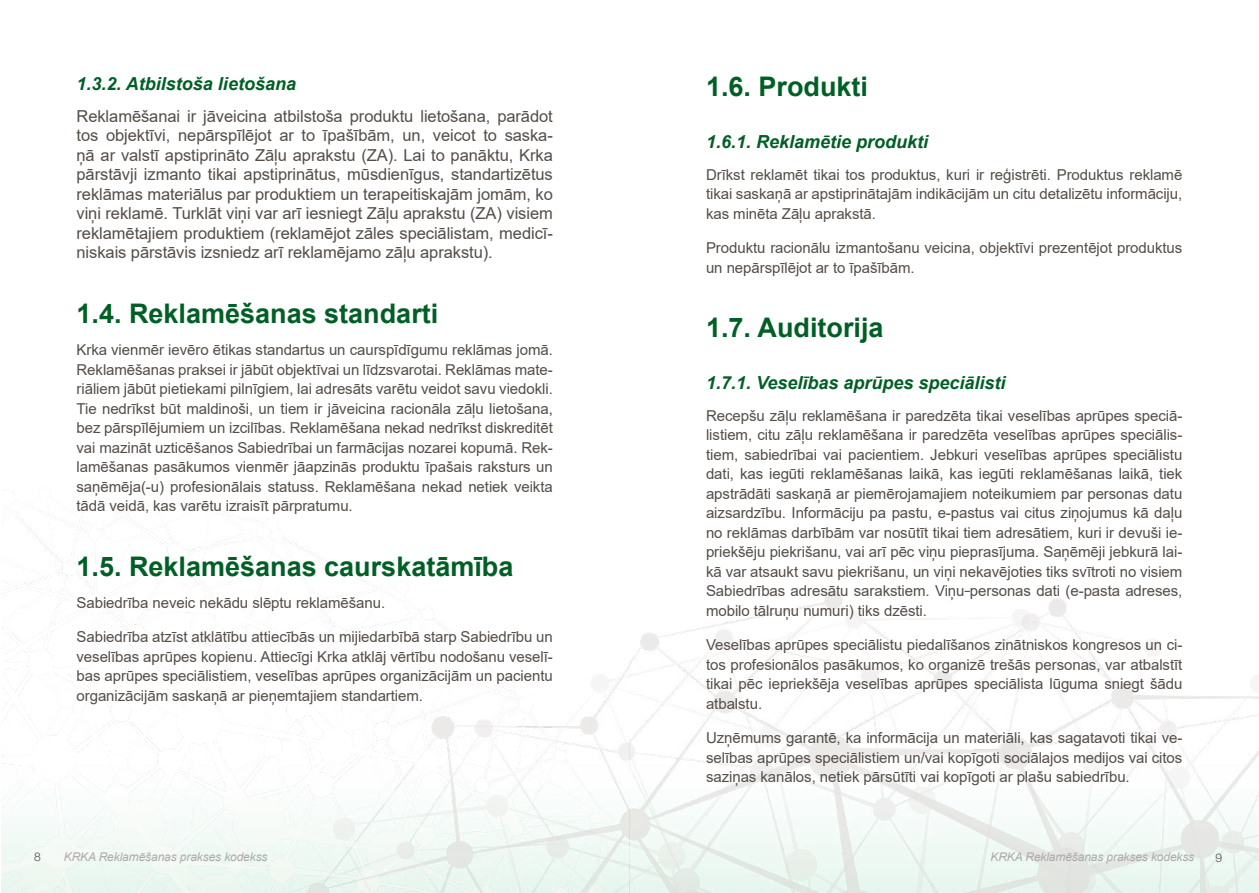
<style>
.page{position:relative;width:1259px;height:893px;background:#fff}
.page>*{position:absolute;margin:0;border:0;box-sizing:border-box;transform-origin:0 0}
.t1{font:700 27px "Arial";color:#005f25}
.t2{font:italic 700 18px "Arial";color:#005f25}
.t3{font:16.5px/19.5px "Arial";letter-spacing:-.005em;color:#544d48;text-align:justify}
.t4{font:15px/19.5px "Arial";letter-spacing:-.005em;color:#544d48;text-align:justify}
.t5{font:italic 12px "Arial";letter-spacing:-.01em;color:#adaaa9}
.t6{font:300 12px "Helvetica Neue LT Pro";color:#544d48}
</style>
<div class="page">
<img style="left:1px;top:488px;width:1258px;height:405px">
<p class="t2" style="left:77px;top:71px;width:221px">1.3.2. Atbilstoša lietošana</p>
<p class="t3" style="left:77px;top:106px;width:478px">Reklamēšanai ir jāveicina atbilstoša produktu lietošana, parādot tos objektīvi, nepārspīlējot ar to īpašībām, un, veicot to saska&shy;ņā ar valstī apstiprināto Zāļu aprakstu (ZA). Lai to panāktu, Krka pārstāvji izmanto tikai apstiprinātus, mūsdienīgus, standartizētus reklāmas materiālus par produktiem un terapeitiskajām jomām, ko viņi reklamē. Turklāt viņi var arī iesniegt Zāļu aprakstu (ZA) visiem reklamētajiem produktiem (reklamējot zāles speciālistam, medicī&shy;niskais pārstāvis izsniedz arī reklamējamo zāļu aprakstu).</p>
<h1 class="t1" style="left:77px;top:294px;width:363px">1.4. Reklamēšanas standarti</h1>
<p class="t4" style="left:77px;top:340px;width:478px">Krka vienmēr ievēro ētikas standartus un caurspīdīgumu reklāmas jomā.<br>Reklamēšanas praksei ir jābūt objektīvai un līdzsvarotai. Reklāmas mate&shy;riāliem jābūt pietiekami pilnīgiem, lai adresāts varētu veidot savu viedokli.<br>Tie nedrīkst būt maldinoši, un tiem ir jāveicina racionāla zāļu lietošana, bez pārspīlējumiem un izcilības. Reklamēšana nekad nedrīkst diskreditēt vai mazināt uzticēšanos Sabiedrībai un farmācijas nozarei kopumā. Rek&shy;lamēšanas pasākumos vienmēr jāapzinās produktu īpašais raksturs un saņēmēja(-u) profesionālais statuss. Reklamēšana nekad netiek veikta tādā veidā, kas varētu izraisīt pārpratumu.</p>
<h1 class="t1" style="left:77px;top:547px;width:438px">1.5. Reklamēšanas caurskatāmība</h1>
<p class="t4" style="left:77px;top:593px;width:310px">Sabiedrība neveic nekādu slēptu reklamēšanu.</p>
<p class="t4" style="left:77px;top:627px;width:478px">Sabiedrība atzīst atklātību attiecībās un mijiedarbībā starp Sabiedrību un veselības aprūpes kopienu. Attiecīgi Krka atklāj vērtību nodošanu veselī&shy;bas aprūpes speciālistiem, veselības aprūpes organizācijām un pacientu organizācijām saskaņā ar pieņemtajiem standartiem.</p>
<h1 class="t1" style="left:706px;top:68px;width:164px">1.6. Produkti</h1>
<p class="t2" style="left:706px;top:129px;width:224px">1.6.1. Reklamētie produkti</p>
<p class="t4" style="left:706px;top:165px;width:478px">Drīkst reklamēt tikai tos produktus, kuri ir reģistrēti. Produktus reklamē tikai saskaņā ar apstiprinātajām indikācijām un citu detalizētu informāciju, kas minēta Zāļu aprakstā.</p>
<p class="t4" style="left:706px;top:238px;width:478px">Produktu racionālu izmantošanu veicina, objektīvi prezentējot produktus un nepārspīlējot ar to īpašībām.</p>
<h1 class="t1" style="left:706px;top:309px;width:179px">1.7. Auditorija</h1>
<p class="t2" style="left:706px;top:370px;width:301px">1.7.1. Veselības aprūpes speciālisti</p>
<p class="t4" style="left:706px;top:406px;width:478px">Recepšu zāļu reklamēšana ir paredzēta tikai veselības aprūpes speciā&shy;listiem, citu zāļu reklamēšana ir paredzēta veselības aprūpes speciālis&shy;tiem, sabiedrībai vai pacientiem. Jebkuri veselības aprūpes speciālistu dati, kas iegūti reklamēšanas laikā, kas iegūti reklamēšanas laikā, tiek apstrādāti saskaņā ar piemērojamajiem noteikumiem par personas datu aizsardzību. Informāciju pa pastu, e-pastus vai citus ziņojumus kā daļu no reklāmas darbībām var nosūtīt tikai tiem adresātiem, kuri ir devuši ie&shy;priekšēju piekrišanu, vai arī pēc viņu pieprasījuma. Saņēmēji jebkurā lai&shy;kā var atsaukt savu piekrišanu, un viņi nekavējoties tiks svītroti no visiem Sabiedrības adresātu sarakstiem. Viņu personas dati (e-pasta adreses, mobilo tālruņu numuri) tiks dzēsti.</p>
<p class="t4" style="left:706px;top:635px;width:478px">Veselības aprūpes speciālistu piedalīšanos zinātniskos kongresos un ci&shy;tos profesionālos pasākumos, ko organizē trešās personas, var atbalstīt tikai pēc iepriekšēja veselības aprūpes speciālista lūguma sniegt šādu atbalstu.</p>
<p class="t4" style="left:706px;top:728px;width:478px">Uzņēmums garantē, ka informācija un materiāli, kas sagatavoti tikai ve&shy;selības aprūpes speciālistiem un/vai kopīgoti sociālajos medijos vai citos saziņas kanālos, netiek pārsūtīti vai kopīgoti ar plašu sabiedrību.</p>
<p class="t6" style="left:34px;top:849px;width:8px">8</p>
<p class="t5" style="left:64px;top:849px;width:205px">KRKA Reklamēšanas prakses kodekss</p>
<p class="t5" style="left:990px;top:849px;width:205px">KRKA Reklamēšanas prakses kodekss</p>
<p class="t6" style="left:1215px;top:850px;width:8px">9</p>
</div>
